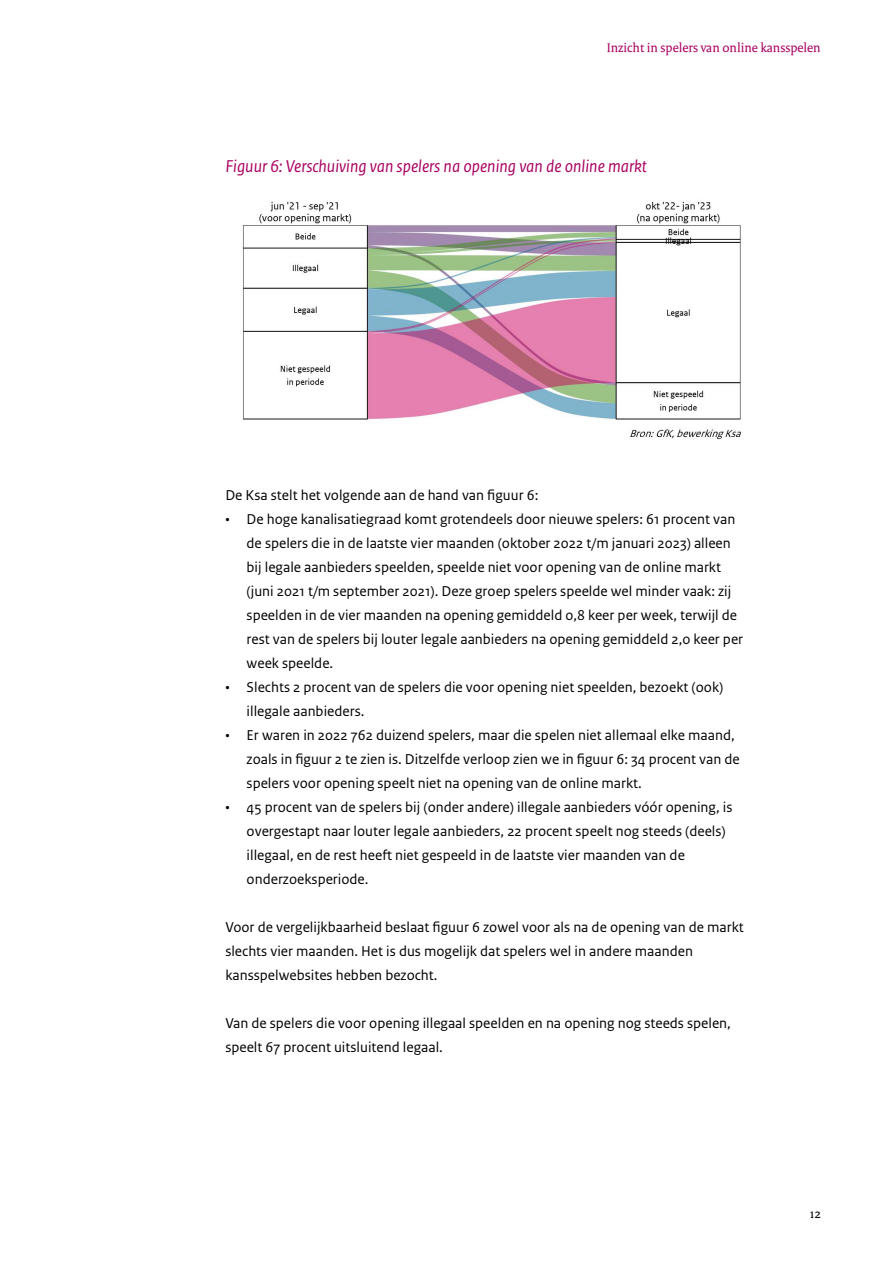
<style>
.page{position:relative;width:893px;height:1263px;background:#fff}
.page>*{position:absolute;margin:0;border:0;box-sizing:border-box;transform-origin:0 0}
.t1{font:italic 18px "Rijksoverheid Sans Text";color:#a90061}
.t2{font:15px/24px "Rijksoverheid Sans Text";color:#000}
.t3{font:13.5px "Rijksoverheid Serif";color:#a90061}
.t4{font:13.5px "Rijksoverheid Serif";color:#000}
</style>
<div class="page">
<img style="left:242px;top:201px;width:499px;height:239px">
<p class="t3" style="left:607px;top:39px;width:215px">Inzicht in spelers van online kansspelen</p>
<p class="t1" style="left:225px;top:156px;width:423px">Figuur 6: Verschuiving van spelers na opening van de online markt</p>
<p class="t2" style="left:225px;top:483px;width:315px">De Ksa stelt het volgende aan de hand van figuur 6:</p>
<p class="t2" style="left:247px;top:507px;width:498px;text-indent:-21px">• De hoge kanalisatiegraad komt grotendeels door nieuwe spelers: 61 procent van de spelers die in de laatste vier maanden (oktober 2022 t/m januari 2023) alleen bij legale aanbieders speelden, speelde niet voor opening van de online markt (juni 2021 t/m september 2021). Deze groep spelers speelde wel minder vaak: zij speelden in de vier maanden na opening gemiddeld 0,8 keer per week, terwijl de rest van de spelers bij louter legale aanbieders na opening gemiddeld 2,0 keer per week speelde.</p>
<p class="t2" style="left:247px;top:675px;width:478px;text-indent:-21px">• Slechts 2 procent van de spelers die voor opening niet speelden, bezoekt (ook) illegale aanbieders.</p>
<p class="t2" style="left:247px;top:723px;width:495px;text-indent:-21px">• Er waren in 2022 762 duizend spelers, maar die spelen niet allemaal elke maand, zoals in figuur 2 te zien is. Ditzelfde verloop zien we in figuur 6: 34 procent van de spelers voor opening speelt niet na opening van de online markt.</p>
<p class="t2" style="left:247px;top:795px;width:487px;text-indent:-21px">• 45 procent van de spelers bij (onder andere) illegale aanbieders vóór opening, is overgestapt naar louter legale aanbieders, 22 procent speelt nog steeds (deels) illegaal, en de rest heeft niet gespeeld in de laatste vier maanden van de onderzoeksperiode.</p>
<p class="t2" style="left:225px;top:915px;width:520px">Voor de vergelijkbaarheid beslaat figuur 6 zowel voor als na de opening van de markt slechts vier maanden. Het is dus mogelijk dat spelers wel in andere maanden kansspelwebsites hebben bezocht.</p>
<p class="t2" style="left:225px;top:1011px;width:507px">Van de spelers die voor opening illegaal speelden en na opening nog steeds spelen, speelt 67 procent uitsluitend legaal.</p>
<p class="t4" style="left:810px;top:1205px;width:12px">12</p>
</div>
